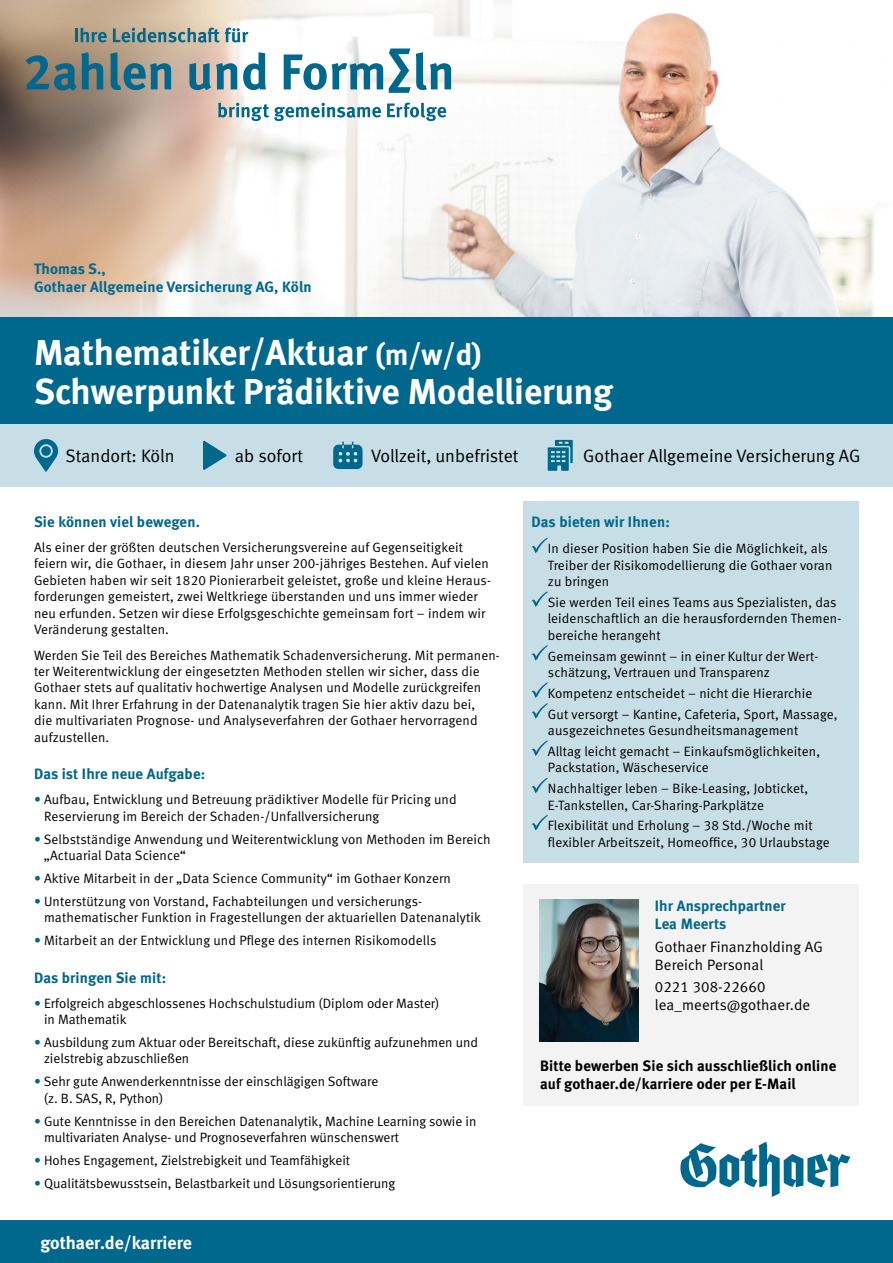
<style>
.page{position:relative;width:893px;height:1263px;background:#fff}
.page>*{position:absolute;margin:0;border:0;box-sizing:border-box;transform-origin:0 0}
.t1{font:36px/39px "Meta Bold LF";color:#fff}
.t2{font:18px "Meta Normal LF";color:#000}
.t3{font:18px "Meta Bold LF";color:#fff}
.t4{font:15px/18px "Meta Bold LF";letter-spacing:.01em;color:#00688c}
.t5{font:15px/18px "Meta Bold LF";letter-spacing:.01em;color:#000}
.t6{font:15px/18px "Meta Normal LF";letter-spacing:.01em;color:#000}
.t7{font:13.5px/16.5px "Meta Normal LF";letter-spacing:.01em;color:#000}
.s1{font-size:30px}
.s2{color:#00688c}
</style>
<div class="page">
<img style="left:0;top:0;width:875px;height:317px">
<div style="left:0;top:423px;width:893px;height:64px;background:#c7dee7"></div>
<svg style="left:218px;top:103px;width:163px;height:18px"></svg>
<svg style="left:387px;top:103px;width:59px;height:18px"></svg>
<svg style="left:26px;top:52px;width:357px;height:39px"></svg>
<svg style="left:389px;top:48px;width:62px;height:45px"></svg>
<svg style="left:75px;top:28px;width:32px;height:15px"></svg>
<svg style="left:113px;top:28px;width:135px;height:15px;background:#85a1a1"></svg>
<div style="left:0;top:317px;width:893px;height:106px;background:#00688c"></div>
<svg style="left:680px;top:1142px;width:170px;height:55px"></svg>
<div style="left:0;top:1220px;width:893px;height:43px;background:#00688c"></div>
<svg style="left:548px;top:440px;width:25px;height:31px"></svg>
<div style="left:523px;top:502px;width:336px;height:361px;background:#c7dee7"></div>
<svg style="left:531px;top:538px;width:17px;height:15px"></svg>
<svg style="left:531px;top:591px;width:17px;height:16px"></svg>
<svg style="left:531px;top:645px;width:17px;height:16px"></svg>
<svg style="left:531px;top:682px;width:17px;height:37px"></svg>
<svg style="left:531px;top:740px;width:17px;height:16px"></svg>
<svg style="left:531px;top:778px;width:17px;height:15px"></svg>
<svg style="left:531px;top:815px;width:17px;height:15px"></svg>
<svg style="left:34px;top:439px;width:24px;height:33px"></svg>
<svg style="left:333px;top:442px;width:29px;height:27px"></svg>
<svg style="left:203px;top:441px;width:24px;height:29px"></svg>
<div style="left:523px;top:884px;width:336px;height:221px;background:#f3f3f3"></div>
<img style="left:539px;top:899px;width:100px;height:143px">
<p class="t4" style="left:34px;top:259px;width:279px">Thomas S.,<br>Gothaer Allgemeine Versicherung AG, Köln</p>
<h1 class="t1" style="left:34px;top:332px;width:580px">Mathematiker/Aktuar <span class="s1">(m/w/d)<br></span>Schwerpunkt Prädiktive Modellierung</h1>
<h2 class="t2" style="left:66px;top:446px;width:111px">Standort: Köln</h2>
<h2 class="t2" style="left:235px;top:446px;width:70px">ab sofort</h2>
<h2 class="t2" style="left:371px;top:446px;width:149px">Vollzeit, unbefristet</h2>
<h2 class="t2" style="left:583px;top:446px;width:279px">Gothaer Allgemeine Versicherung AG</h2>
<p class="t4" style="left:34px;top:512px;width:167px">Sie können viel bewegen.</p>
<p class="t7" style="left:34px;top:539px;width:458px">Als einer der größten deutschen Versicherungsvereine auf Gegenseitigkeit feiern wir, die Gothaer, in diesem Jahr unser 200-jähriges Bestehen. Auf vielen Gebieten haben wir seit 1820 Pionierarbeit geleistet, große und kleine Heraus&shy;forderungen gemeistert, zwei Weltkriege überstanden und uns immer wieder neu erfunden. Setzen wir diese Erfolgsgeschichte gemeinsam fort – indem wir Veränderung gestalten.</p>
<p class="t7" style="left:34px;top:646px;width:467px">Werden Sie Teil des Bereiches Mathematik Schadenversicherung. Mit permanen&shy;ter Weiterentwicklung der eingesetzten Methoden stellen wir sicher, dass die Gothaer stets auf qualitativ hochwertige Analysen und Modelle zurückgreifen kann. Mit Ihrer Erfahrung in der Datenanalytik tragen Sie hier aktiv dazu bei,<br>die multivariaten Prognose- und Analyseverfahren der Gothaer hervorragend aufzustellen.</p>
<p class="t4" style="left:34px;top:765px;width:173px">Das ist Ihre neue Aufgabe:</p>
<p class="t7" style="left:44px;top:791px;width:414px;text-indent:-10px"><span class="s2">•</span> Aufbau, Entwicklung und Betreuung prädiktiver Modelle für Pricing und<br>Reservierung im Bereich der Schaden-/Unfallversicherung</p>
<p class="t7" style="left:44px;top:830px;width:448px;text-indent:-10px"><span class="s2">•</span> Selbstständige Anwendung und Weiterentwicklung von Methoden im Bereich „Actuarial Data Science“</p>
<p class="t7" style="left:34px;top:870px;width:418px"><span class="s2">•</span> Aktive Mitarbeit in der „Data Science Community“ im Gothaer Konzern</p>
<p class="t7" style="left:44px;top:893px;width:438px;text-indent:-10px"><span class="s2">•</span> Unterstützung von Vorstand, Fachabteilungen und versicherungs&shy;mathematischer Funktion in Fragestellungen der aktuariellen Datenanalytik</p>
<p class="t7" style="left:34px;top:932px;width:404px"><span class="s2">•</span> Mitarbeit an der Entwicklung und Pflege des internen Risikomodells</p>
<p class="t4" style="left:34px;top:968px;width:134px">Das bringen Sie mit:</p>
<p class="t7" style="left:44px;top:994px;width:397px;text-indent:-10px"><span class="s2">•</span> Erfolgreich abgeschlossenes Hochschulstudium (Diplom oder Master) in Mathematik</p>
<p class="t7" style="left:44px;top:1034px;width:435px;text-indent:-10px"><span class="s2">•</span> Ausbildung zum Aktuar oder Bereitschaft, diese zukünftig aufzunehmen und zielstrebig abzuschließen</p>
<p class="t7" style="left:44px;top:1073px;width:336px;text-indent:-10px"><span class="s2">•</span> Sehr gute Anwenderkenntnisse der einschlägigen Software (z. B. SAS, R, Python)</p>
<p class="t7" style="left:44px;top:1113px;width:434px;text-indent:-10px"><span class="s2">•</span> Gute Kenntnisse in den Bereichen Datenanalytik, Machine Learning sowie in multivariaten Analyse- und Prognoseverfahren wünschenswert</p>
<p class="t7" style="left:34px;top:1152px;width:318px"><span class="s2">•</span> Hohes Engagement, Zielstrebigkeit und Teamfähigkeit</p>
<p class="t7" style="left:34px;top:1175px;width:363px"><span class="s2">•</span> Qualitätsbewusstsein, Belastbarkeit und Lösungsorientierung</p>
<h2 class="t3" style="left:40px;top:1231px;width:153px">gothaer.de/karriere</h2>
<p class="t4" style="left:531px;top:513px;width:140px">Das bieten wir Ihnen:</p>
<p class="t7" style="left:548px;top:540px;width:286px">In dieser Position haben Sie die Möglichkeit, als<br>Treiber der Risikomodellierung die Gothaer voran zu bringen</p>
<p class="t7" style="left:548px;top:594px;width:295px">Sie werden Teil eines Teams aus Spezialisten, das leidenschaftlich an die herausfordernden Themen&shy;bereiche herangeht</p>
<p class="t7" style="left:548px;top:647px;width:272px">Gemeinsam gewinnt – in einer Kultur der Wert&shy;schätzung, Vertrauen und Transparenz</p>
<p class="t7" style="left:548px;top:683px;width:291px;line-height:20.7px">Kompetenz entscheidet – nicht die Hierarchie<br>Gut versorgt – Kantine, Cafeteria, Sport, Massage,</p>
<p class="t7" style="left:548px;top:720px;width:274px;line-height:20.7px">ausgezeichnetes Gesundheitsmanagement<br>Alltag leicht gemacht – Einkaufsmöglichkeiten,</p>
<p class="t7" style="left:548px;top:757px;width:262px;line-height:20.7px">Packstation, Wäscheservice<br>Nachhaltiger leben – Bike-Leasing, Jobticket,</p>
<p class="t7" style="left:548px;top:794px;width:266px;line-height:20.7px">E-Tankstellen, Car-Sharing-Parkplätze<br>Flexibilität und Erholung – 38 Std./Woche mit</p>
<p class="t7" style="left:548px;top:834px;width:283px">flexibler Arbeitszeit, Homeoffice, 30 Urlaubstage</p>
<p class="t4" style="left:655px;top:897px;width:132px">Ihr Ansprechpartner<br>Lea Meerts</p>
<p class="t6" style="left:655px;top:937px;width:170px">Gothaer Finanzholding AG<br>Bereich Personal</p>
<p class="t6" style="left:655px;top:977px;width:157px">0221 308-22660 lea_meerts@gothaer.de</p>
<p class="t5" style="left:540px;top:1056px;width:298px">Bitte bewerben Sie sich ausschließlich online auf gothaer.de/karriere oder per E-Mail</p>
</div>
